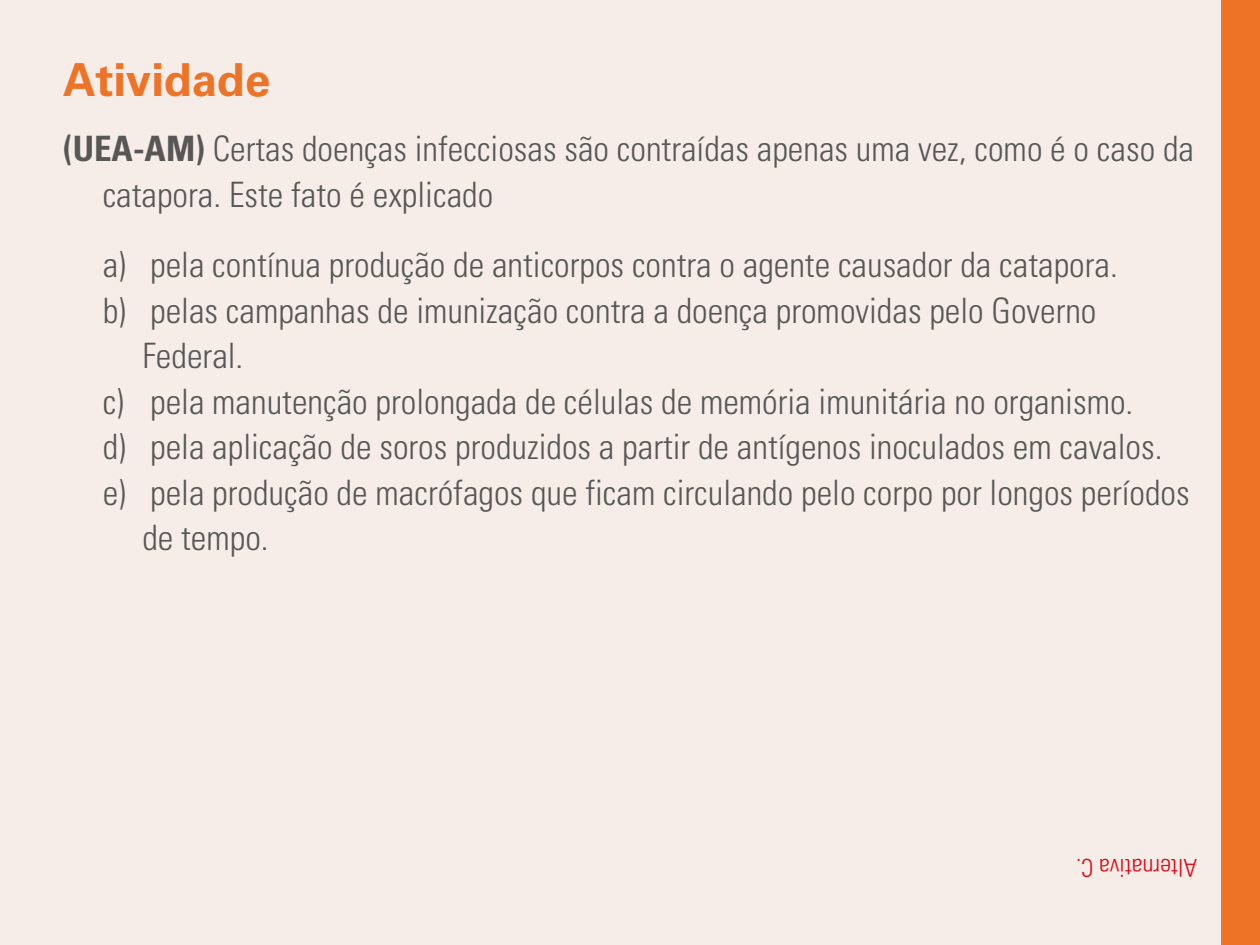
<style>
.page{position:relative;width:1260px;height:945px;background:#f6ede8}
.page>*{position:absolute;margin:0;border:0;box-sizing:border-box;transform-origin:0 0}
.t1{font:700 45.5px "Univers LT Std";color:#ee7326}
.t2{font:300 condensed 35px/45.5px "Univers LT Std";color:#575756}
.t3{font:300 condensed 24.5px "Univers LT Std";color:#e30613}
.s1{font-weight:700}
</style>
<div class="page">
<div style="left:1222px;top:0;width:38px;height:945px;background:#ee7326"></div>
<h1 class="t1" style="left:63px;top:53px;width:209px">Atividade</h1>
<p class="t2" style="left:103px;top:126px;width:1093px;text-indent:-40px"><span class="s1">(UEA-AM)</span> Certas doenças infecciosas são contraídas apenas uma vez, como é o caso da catapora. Este fato é explicado</p>
<p class="t2" style="left:103px;top:242px;width:1017px">a) pela contínua produção de anticorpos contra o agente causador da catapora.</p>
<p class="t2" style="left:103px;top:288px;width:995px">b) pelas campanhas de imunização contra a doença promovidas pelo Governo</p>
<p class="t2" style="left:142px;top:333px;width:103px">Federal.</p>
<p class="t2" style="left:103px;top:379px;width:1032px">c) pela manutenção prolongada de células de memória imunitária no organismo.</p>
<p class="t2" style="left:103px;top:424px;width:1061px">d) pela aplicação de soros produzidos a partir de antígenos inoculados em cavalos.</p>
<p class="t2" style="left:103px;top:470px;width:1089px">e) pela produção de macrófagos que ficam circulando pelo corpo por longos períodos</p>
<p class="t2" style="left:142px;top:515px;width:128px">de tempo.</p>
<p class="t3" style="left:1197px;top:882px;width:123px;rotate:-180deg">Alternativa C.</p>
</div>
